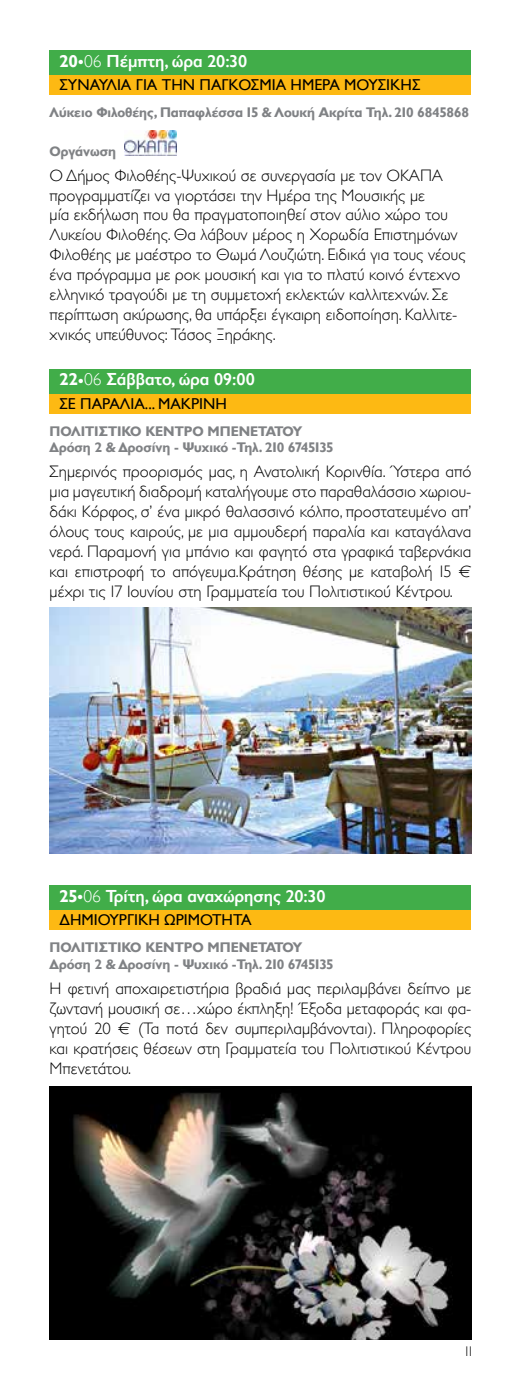
<style>
.page{position:relative;width:521px;height:1389px;background:#fff}
.page>*{position:absolute;margin:0;border:0;box-sizing:border-box;transform-origin:0 0}
.t1{font:600 17.5px "Gill Sans Hel";color:#fff}
.t2{font:300 16.62px/19.9px "Gill Sans Hel";color:#000;text-align:justify}
.t3{font:15.75px "Gill Sans Hel";color:#000}
.t4{font:700 14px/16.8px "Gill Sans Hel";color:#808285}
.t5{font:300 14px "Gill Sans Hel";color:#000}
.s1{font-weight:700}
.s2{font-weight:400}
.s3{font-weight:300}
</style>
<div class="page">
<div style="left:50px;top:50px;width:421px;height:45px;background:#fdb913"></div>
<div style="left:50px;top:50px;width:421px;height:24px;background:#41ad49"></div>
<div style="left:50px;top:370px;width:421px;height:44px;background:#fdb913"></div>
<div style="left:50px;top:370px;width:421px;height:24px;background:#41ad49"></div>
<div style="left:50px;top:885px;width:421px;height:45px;background:#fdb913"></div>
<div style="left:50px;top:885px;width:421px;height:25px;background:#41ad49"></div>
<img style="left:50px;top:608px;width:421px;height:245px">
<img style="left:124px;top:130px;width:52px;height:26px">
<img style="left:50px;top:1086px;width:421px;height:253px">
<p class="t1" style="left:60px;top:51px;width:189px"><span class="s1">20</span><span class="s2">•</span><span class="s3">06</span> Πέμπτη, ώρα 20:30</p>
<p class="t3" style="left:60px;top:77px;width:362px">ΣΥΝΑΥΛΙΑ ΓΙΑ ΤΗΝ ΠΑΓΚΟΣΜΙΑ ΗΜΕΡΑ ΜΟΥΣΙΚΗΣ</p>
<p class="t4" style="left:50px;top:104px;width:421px">Λύκειο Φιλοθέης, Παπαφλέσσα 15 &amp; Λουκή Ακρίτα Τηλ. 210 6845868</p>
<p class="t4" style="left:50px;top:142px;width:68px">Οργάνωση</p>
<p class="t2" style="left:50px;top:165px;width:417px;text-align:left">Ο Δήμος Φιλοθέης-Ψυχικού σε συνεργασία με τον ΟΚΑΠΑ προγραμματίζει να γιορτάσει την Ημέρα της Μουσικής με<br>μία εκδήλωση που θα πραγματοποιηθεί στον αύλιο χώρο του Λυκείου Φιλοθέης. Θα λάβουν μέρος η Χορωδία Επιστημόνων Φιλοθέης με μαέστρο το Θωμά Λουζιώτη. Ειδικά για τους νέους ένα πρόγραμμα με ροκ μουσική και για το πλατύ κοινό έντεχνο ελληνικό τραγούδι με τη συμμετοχή εκλεκτών καλλιτεχνών. Σε περίπτωση ακύρωσης, θα υπάρξει έγκαιρη ειδοποίηση. Καλλιτε&shy;χνικός υπεύθυνος: Τάσος Ξηράκης.</p>
<p class="t1" style="left:60px;top:369px;width:197px"><span class="s1">22</span><span class="s2">•</span><span class="s3">06</span> Σάββατο, ώρα 09:00</p>
<p class="t3" style="left:60px;top:395px;width:169px">ΣΕ ΠΑΡΑΛΙΑ... ΜΑΚΡΙΝΗ</p>
<p class="t4" style="left:50px;top:422px;width:20px">Πολιτιστικό</p>
<p class="t4" style="left:145px;top:422px;width:21px">Κέντρο</p>
<p class="t4" style="left:50px;top:422px;width:285px;text-indent:158px">Μπενετάτου<br>Δρόση 2 &amp; Δροσίνη - Ψυχικό -Τηλ. 210 6745135</p>
<p class="t2" style="left:50px;top:462px;width:423px">Σημερινός προορισμός μας, η Ανατολική Κορινθία. Ύστερα από μια μαγευτική διαδρομή καταλήγουμε στο παραθαλάσσιο χωριου&shy;δάκι Κόρφος, σ’ ένα μικρό θαλασσινό κόλπο, προστατευμένο απ’ όλους τους καιρούς, με μια αμμουδερή παραλία και καταγάλανα νερά. Παραμονή για μπάνιο και φαγητό στα γραφικά ταβερνάκια και επιστροφή το απόγευμα.Κράτηση θέσης με καταβολή 15 € μέχρι τις 17 Ιουνίου στη Γραμματεία του Πολιτιστικού Κέντρου.</p>
<p class="t1" style="left:60px;top:886px;width:267px"><span class="s1">25</span><span class="s2">•</span><span class="s3">06</span> Τρίτη, ώρα αναχώρησης 20:30</p>
<p class="t3" style="left:60px;top:912px;width:193px">ΔΗΜΙΟΥΡΓΙΚΗ ΩΡΙΜΟΤΗΤΑ</p>
<p class="t4" style="left:50px;top:939px;width:20px">Πολιτιστικό</p>
<p class="t4" style="left:145px;top:939px;width:21px">Κέντρο</p>
<p class="t4" style="left:50px;top:939px;width:285px;text-indent:158px">Μπενετάτου<br>Δρόση 2 &amp; Δροσίνη - Ψυχικό -Τηλ. 210 6745135</p>
<p class="t2" style="left:50px;top:978px;width:423px">Η φετινή αποχαιρετιστήρια βραδιά μας περιλαμβάνει δείπνο με ζωντανή μουσική σε…χώρο έκπληξη! Έξοδα μεταφοράς και φα&shy;γητού 20 € (Τα ποτά δεν συμπεριλαμβάνονται). Πληροφορίες και κρατήσεις θέσεων στη Γραμματεία του Πολιτιστικού Κέντρου Μπενετάτου.</p>
<p class="t5" style="left:465px;top:1344px;width:9px">11</p>
</div>
